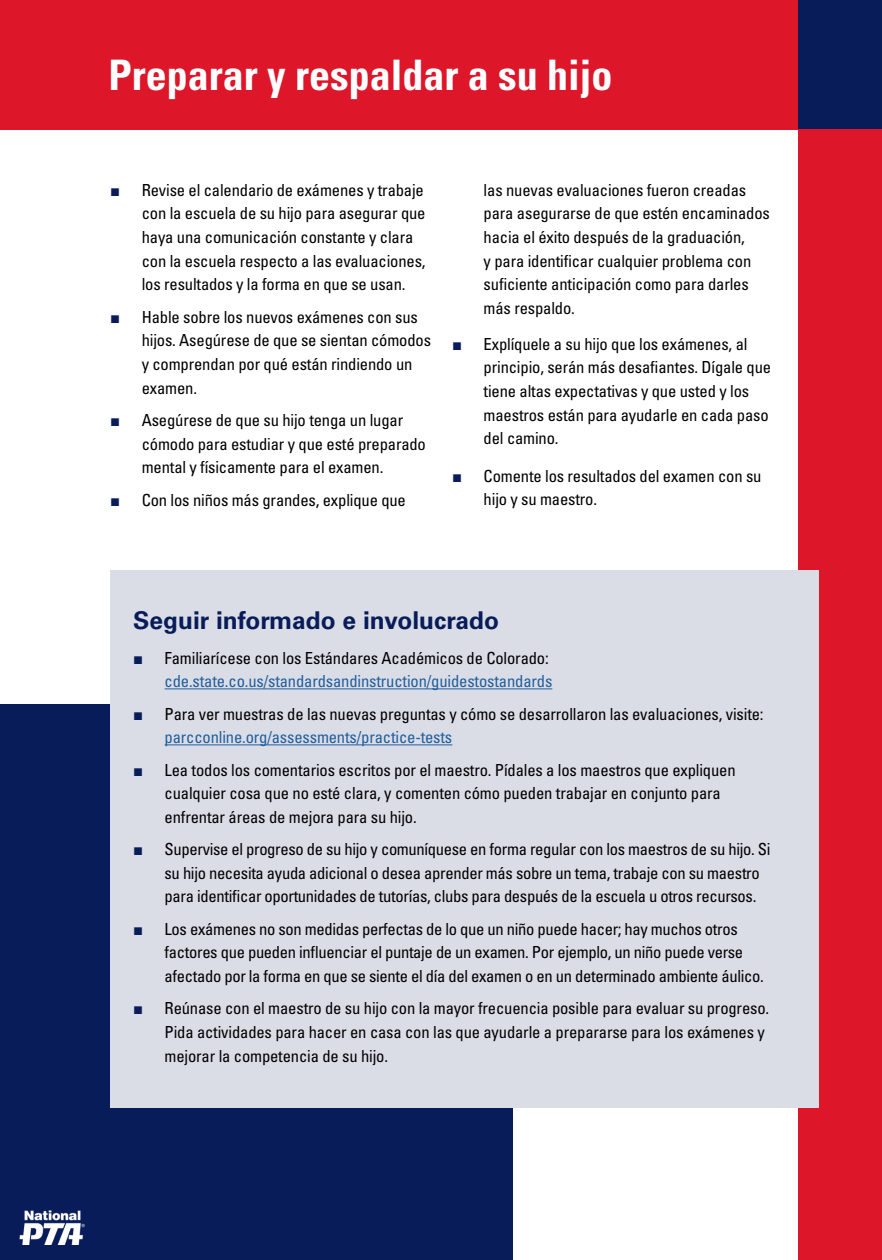
<style>
.page{position:relative;width:882px;height:1260px;background:#fff}
.page>*{position:absolute;margin:0;border:0;box-sizing:border-box;transform-origin:0 0}
.t1{font:700 condensed 42px "Univers LT Std";color:#fff}
.t2{font:700 24.5px "Univers LT Std";color:#081c59}
.t3{font:condensed 16.62px/23.6px "Univers LT Std";letter-spacing:-.01em;color:#000}
.t4{font:condensed 16.62px/23.6px "Univers LT Std";letter-spacing:-.01em;color:#215e9e;text-align:right}
.s1{font-family:"Arial";font-stretch:normal;color:#081c59}
.s2{color:#000}
.s3{color:#215e9e}
</style>
<div class="page">
<div style="left:0;top:0;width:882px;height:129px;background:#081c59"></div>
<div style="left:0;top:704px;width:513px;height:556px;background:#081c59"></div>
<div style="left:798px;top:129px;width:84px;height:1131px;background:#de1629"></div>
<div style="left:0;top:0;width:798px;height:129px;background:#de1629"></div>
<div style="left:110px;top:570px;width:709px;height:538px;background:#dadde6"></div>
<hr style="left:165px;top:688px;width:387px;height:1px;background:#215e9e">
<hr style="left:165px;top:744px;width:287px;height:1px;background:#215e9e">
<img style="left:19px;top:1210px;width:66px;height:35px">
<h1 class="t1" style="left:108px;top:49px;width:505px">Preparar y respaldar a su hijo</h1>
<p class="t3" style="left:142px;top:178px;width:285px;text-indent:-32px"><span class="s1">■</span> Revise el calendario de exámenes y trabaje con la escuela de su hijo para asegurar que haya una comunicación constante y clara con la escuela respecto a las evaluaciones, los resultados y la forma en que se usan.</p>
<p class="t3" style="left:142px;top:305px;width:291px;text-indent:-32px"><span class="s1">■</span> Hable sobre los nuevos exámenes con sus hijos. Asegúrese de que se sientan cómodos y comprendan por qué están rindiendo un examen.</p>
<p class="t3" style="left:142px;top:408px;width:286px;text-indent:-32px"><span class="s1">■</span> Asegúrese de que su hijo tenga un lugar cómodo para estudiar y que esté preparado mental y físicamente para el examen.</p>
<p class="t3" style="left:110px;top:488px;width:297px"><span class="s1">■</span> Con los niños más grandes, explique que</p>
<p class="t3" style="left:484px;top:178px;width:288px">las nuevas evaluaciones fueron creadas para asegurarse de que estén encaminados hacia el éxito después de la graduación,<br>y para identificar cualquier problema con suficiente anticipación como para darles más respaldo.</p>
<p class="t3" style="left:484px;top:332px;width:289px;text-indent:-32px"><span class="s1">■</span> Explíquele a su hijo que los exámenes, al principio, serán más desafiantes. Dígale que tiene altas expectativas y que usted y los maestros están para ayudarle en cada paso del camino.</p>
<p class="t3" style="left:484px;top:464px;width:279px;text-indent:-32px"><span class="s1">■</span> Comente los resultados del examen con su hijo y su maestro.</p>
<h2 class="t2" style="left:133px;top:607px;width:367px">Seguir informado e involucrado</h2>
<p class="t4" style="left:133px;top:646px;width:421px"><span class="s1">■</span> <span class="s2">Familiarícese con los Estándares Académicos de Colorado: </span>cde.state.co.us/standardsandinstruction/guidestostandards</p>
<p class="t3" style="left:165px;top:702px;width:601px;text-indent:-32px"><span class="s1">■</span> Para ver muestras de las nuevas preguntas y cómo se desarrollaron las evaluaciones, visite: <span class="s3">parcconline.org/assessments/practice-tests</span></p>
<p class="t3" style="left:165px;top:758px;width:573px;text-indent:-32px"><span class="s1">■</span> Lea todos los comentarios escritos por el maestro. Pídales a los maestros que expliquen cualquier cosa que no esté clara, y comenten cómo pueden trabajar en conjunto para enfrentar áreas de mejora para su hijo.</p>
<p class="t3" style="left:165px;top:837px;width:607px;text-indent:-32px"><span class="s1">■</span> Supervise el progreso de su hijo y comuníquese en forma regular con los maestros de su hijo. Si su hijo necesita ayuda adicional o desea aprender más sobre un tema, trabaje con su maestro para identificar oportunidades de tutorías, clubs para después de la escuela u otros recursos.</p>
<p class="t3" style="left:165px;top:917px;width:601px;text-indent:-32px"><span class="s1">■</span> Los exámenes no son medidas perfectas de lo que un niño puede hacer; hay muchos otros factores que pueden influenciar el puntaje de un examen. Por ejemplo, un niño puede verse afectado por la forma en que se siente el día del examen o en un determinado ambiente áulico.</p>
<p class="t3" style="left:165px;top:996px;width:606px;text-indent:-32px"><span class="s1">■</span> Reúnase con el maestro de su hijo con la mayor frecuencia posible para evaluar su progreso.<br>Pida actividades para hacer en casa con las que ayudarle a prepararse para los exámenes y mejorar la competencia de su hijo.</p>
</div>
